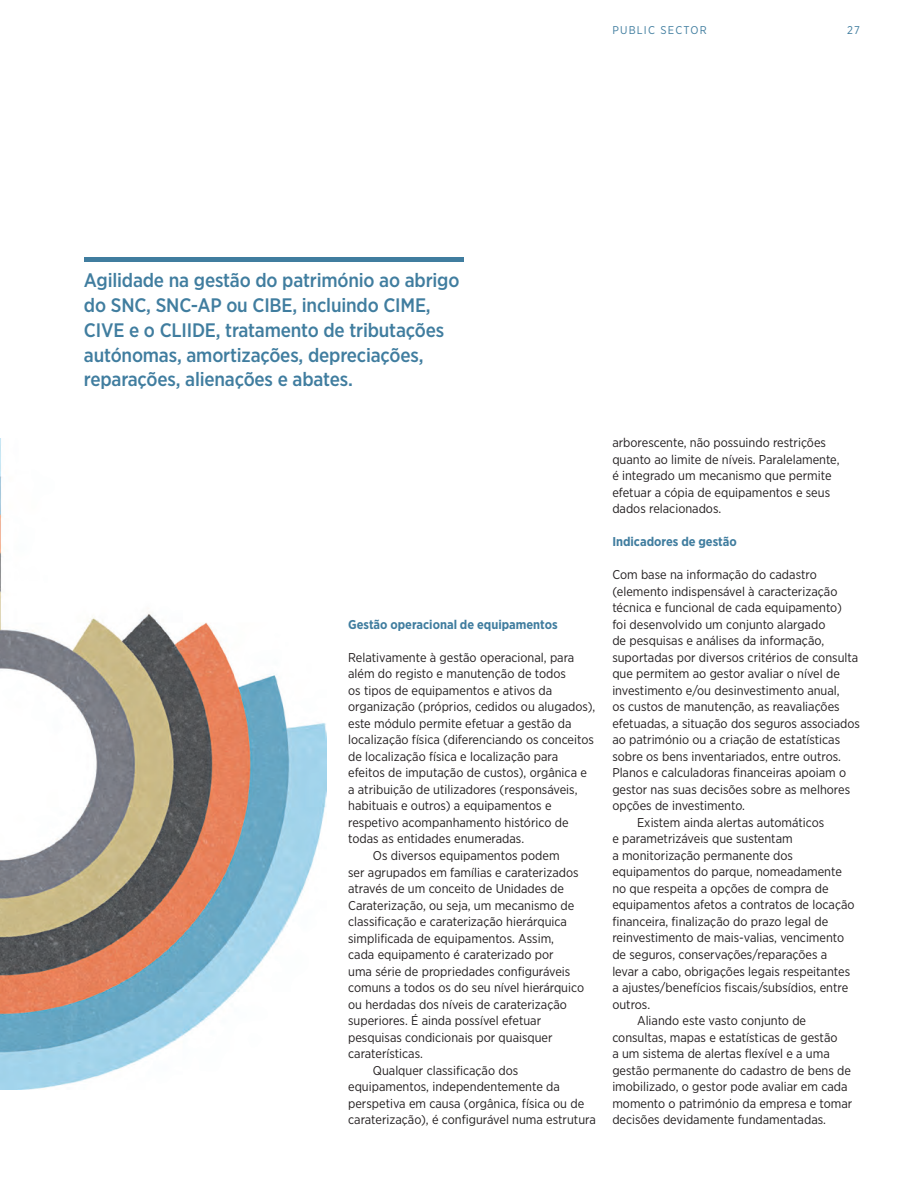
<style>
.page{position:relative;width:902px;height:1183px;background:#fff}
.page>*{position:absolute;margin:0;border:0;box-sizing:border-box;transform-origin:0 0}
.Lead{font:500 19.5px/24.8px "Gotham Narrow";letter-spacing:-.01em;color:#407d9f}
.Body{font:12.75px/16.5px "Gotham Narrow";color:#231f20}
.Body_-_Primeiro_Para{font:12.75px/16.5px "Gotham Narrow";color:#231f20}
.Título__T3{font:700 12.75px "Gotham Narrow";color:#407d9f}
.t1{font:11.25px "Gotham Narrow";letter-spacing:.11em;color:#407d9f}
.t2{font:11.25px "Gotham Narrow";color:#407d9f}
</style>
<div class="page">
<img style="left:0;top:438px;width:326px;height:651px">
<hr style="left:84px;top:257px;width:379px;height:4px;background:#407d9f">
<p class="t1" style="left:612px;top:23px;width:96px">PUBLIC SECTOR</p>
<p class="t2" style="left:847px;top:23px;width:14px">27</p>
<p class="Lead" style="left:84px;top:268px;width:377px">Agilidade na gestão do património ao abrigo do SNC, SNC-AP ou CIBE, incluindo CIME, CIVE e o CLIIDE, tratamento de tributações autónomas, amortizações, depreciações, reparações, alienações e abates.</p>
<p class="Título__T3" style="left:348px;top:616px;width:211px">Gestão operacional de equipamentos</p>
<p class="Body_-_Primeiro_Para" style="left:348px;top:648px;width:249px">Relativamente à gestão operacional, para além do registo e manutenção de todos<br>os tipos de equipamentos e ativos da organização (próprios, cedidos ou alugados), este módulo permite efetuar a gestão da localização física (diferenciando os conceitos de localização física e localização para efeitos de imputação de custos), orgânica e a atribuição de utilizadores (responsáveis, habituais e outros) a equipamentos e respetivo acompanhamento histórico de todas as entidades enumeradas.</p>
<p class="Body" style="left:348px;top:846px;width:237px;text-indent:25px">Os diversos equipamentos podem<br>ser agrupados em famílias e caraterizados através de um conceito de Unidades de Caraterização, ou seja, um mecanismo de classificação e caraterização hierárquica simplificada de equipamentos. Assim,<br>cada equipamento é caraterizado por<br>uma série de propriedades configuráveis comuns a todos os do seu nível hierárquico ou herdadas dos níveis de caraterização superiores. É ainda possível efetuar pesquisas condicionais por quaisquer caraterísticas.</p>
<p class="Body" style="left:348px;top:1061px;width:249px;text-indent:25px">Qualquer classificação dos equipamentos, independentemente da perspetiva em causa (orgânica, física ou de caraterização), é configurável numa estrutura</p>
<p class="Body" style="left:612px;top:434px;width:229px">arborescente, não possuindo restrições quanto ao limite de níveis. Paralelamente, é integrado um mecanismo que permite efetuar a cópia de equipamentos e seus dados relacionados.</p>
<p class="Título__T3" style="left:612px;top:533px;width:126px">Indicadores de gestão</p>
<p class="Body_-_Primeiro_Para" style="left:612px;top:566px;width:249px">Com base na informação do cadastro (elemento indispensável à caracterização técnica e funcional de cada equipamento)<br>foi desenvolvido um conjunto alargado<br>de pesquisas e análises da informação, suportadas por diversos critérios de consulta que permitem ao gestor avaliar o nível de investimento e/ou desinvestimento anual,<br>os custos de manutenção, as reavaliações efetuadas, a situação dos seguros associados ao património ou a criação de estatísticas sobre os bens inventariados, entre outros.<br>Planos e calculadoras financeiras apoiam o gestor nas suas decisões sobre as melhores opções de investimento.</p>
<p class="Body" style="left:612px;top:813px;width:244px;text-indent:25px">Existem ainda alertas automáticos<br>e parametrizáveis que sustentam<br>a monitorização permanente dos equipamentos do parque, nomeadamente no que respeita a opções de compra de equipamentos afetos a contratos de locação financeira, finalização do prazo legal de reinvestimento de mais-valias, vencimento de seguros, conservações/reparações a levar a cabo, obrigações legais respeitantes a ajustes/benefícios fiscais/subsídios, entre outros.</p>
<p class="Body" style="left:612px;top:1011px;width:241px;text-indent:25px">Aliando este vasto conjunto de consultas, mapas e estatísticas de gestão<br>a um sistema de alertas flexível e a uma gestão permanente do cadastro de bens de imobilizado, o gestor pode avaliar em cada momento o património da empresa e tomar decisões devidamente fundamentadas.</p>
</div>
